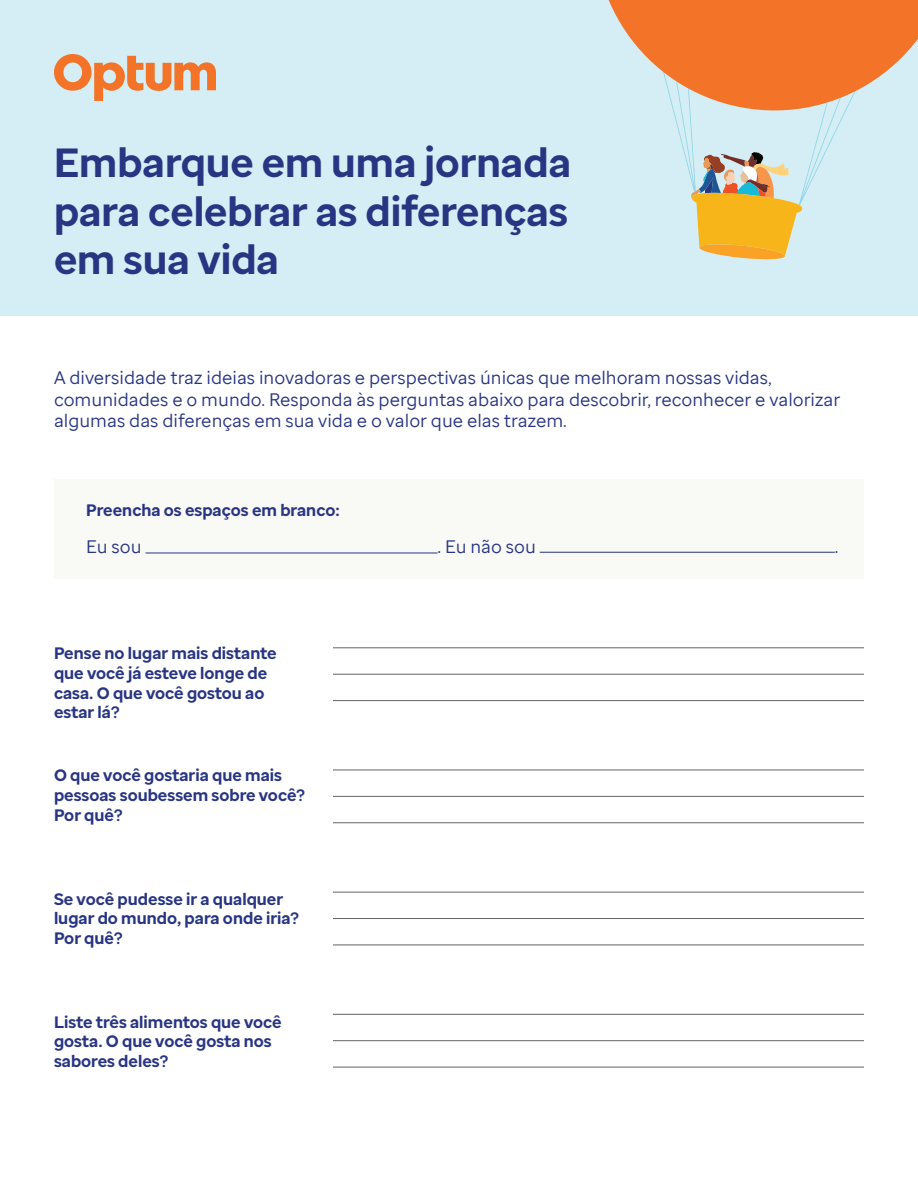
<style>
.page{position:relative;width:918px;height:1188px;background:#fff}
.page>*{position:absolute;margin:0;border:0;box-sizing:border-box;transform-origin:0 0}
.t1{font:700 40.5px/48.6px "Optum Sans";color:#283582;text-align:justify}
.t2{font:18px/21.6px "Optum Sans";color:#283582}
.t3{font:700 16.5px/19.8px "Optum Sans";color:#283582}
</style>
<div class="page">
<div style="left:0;top:0;width:918px;height:316px;background:#d5eef5"></div>
<svg style="left:54px;top:54px;width:162px;height:47px"></svg>
<svg style="left:608px;top:0;width:310px;height:260px"></svg>
<div style="left:54px;top:479px;width:810px;height:100px;background:#f9f9f6"></div>
<hr style="left:333px;top:647px;width:531px;height:1px;background:#636366">
<hr style="left:333px;top:674px;width:531px;height:1px;background:#636366">
<hr style="left:333px;top:700px;width:531px;height:1px;background:#636366">
<hr style="left:333px;top:892px;width:531px;height:1px;background:#636366">
<hr style="left:333px;top:918px;width:531px;height:1px;background:#636366">
<hr style="left:333px;top:945px;width:531px;height:1px;background:#636366">
<hr style="left:333px;top:1014px;width:531px;height:1px;background:#636366">
<hr style="left:333px;top:1040px;width:531px;height:1px;background:#636366">
<hr style="left:333px;top:1067px;width:531px;height:1px;background:#636366">
<hr style="left:333px;top:770px;width:531px;height:1px;background:#636366">
<hr style="left:333px;top:796px;width:531px;height:1px;background:#636366">
<hr style="left:333px;top:822px;width:531px;height:1px;background:#636366">
<hr style="left:145px;top:553px;width:293px;height:1px;background:#283582">
<hr style="left:540px;top:552px;width:295px;height:1px;background:#283582">
<h1 class="t1" style="left:54px;top:138px;width:519px">Embarque em uma jornada para celebrar as diferenças em sua vida</h1>
<p class="t2" style="left:54px;top:367px;width:788px">A diversidade traz ideias inovadoras e perspectivas únicas que melhoram nossas vidas, comunidades e o mundo. Responda às perguntas abaixo para descobrir, reconhecer e valorizar algumas das diferenças em sua vida e o valor que elas trazem.</p>
<p class="t3" style="left:86px;top:500px;width:255px">Preencha os espaços em branco:</p>
<p class="t2" style="left:86px;top:535px;width:57px">Eu sou</p>
<p class="t2" style="left:438px;top:535px;width:100px">. Eu não sou</p>
<p class="t2" style="left:835px;top:535px;width:5px">.</p>
<p class="t3" style="left:54px;top:643px;width:224px">Pense no lugar mais distante que você já esteve longe de casa. O que você gostou ao estar lá?</p>
<p class="t3" style="left:54px;top:766px;width:252px">O que você gostaria que mais pessoas soubessem sobre você?<br>Por quê?</p>
<p class="t3" style="left:54px;top:889px;width:246px">Se você pudesse ir a qualquer lugar do mundo, para onde iria?<br>Por quê?</p>
<p class="t3" style="left:54px;top:1012px;width:229px">Liste três alimentos que você gosta. O que você gosta nos sabores deles?</p>
</div>
